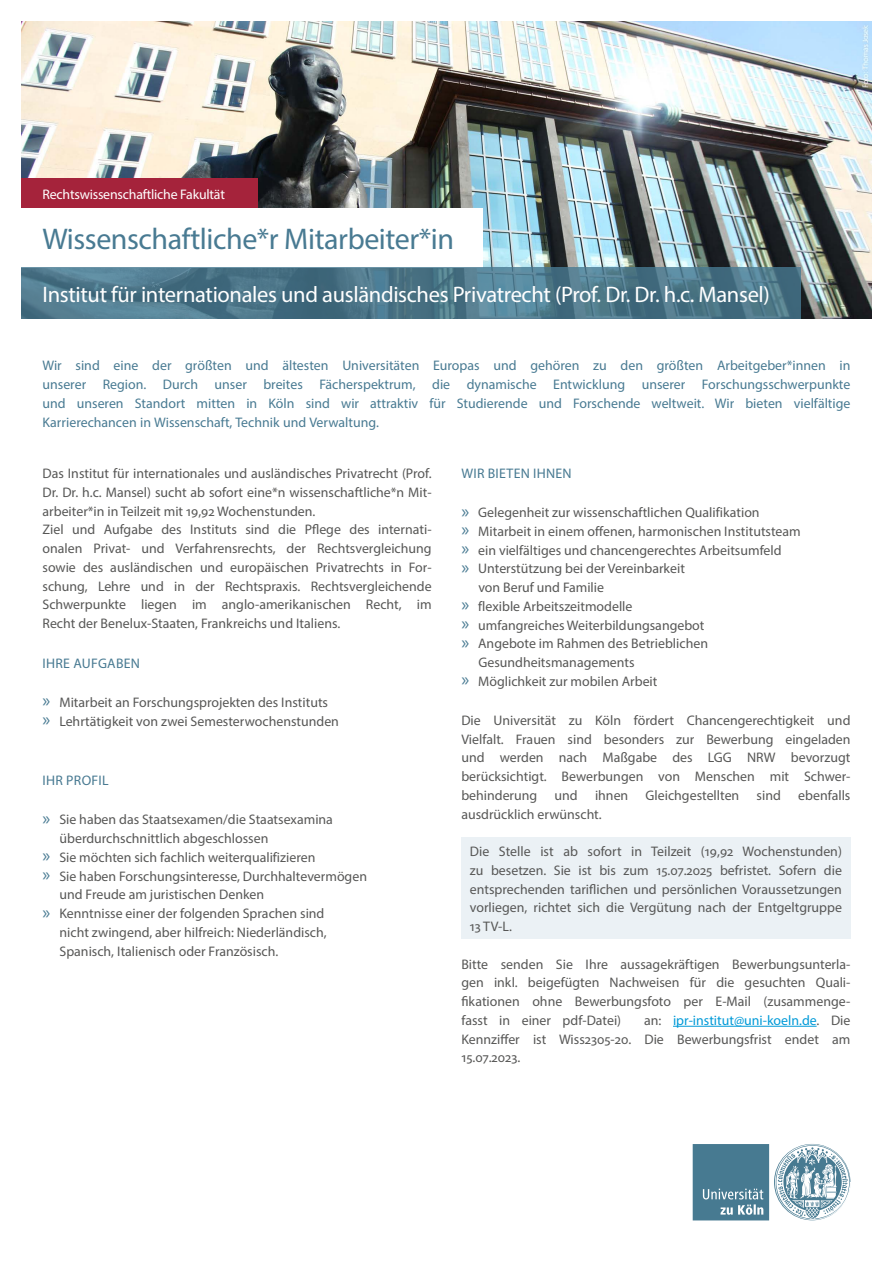
<style>
.page{position:relative;width:893px;height:1263px;background:#fff}
.page>*{position:absolute;margin:0;border:0;box-sizing:border-box;transform-origin:0 0}
.t1{font:30px "Myriad Pro";letter-spacing:-.015em;color:#487a92}
.t2{font:22.5px "Myriad Pro";letter-spacing:-.015em;color:#fff}
.t3{font:13.8px/18.8px "Myriad Pro";color:#575756;text-align:justify}
.t4{font:13.8px/18.8px "Myriad Pro";color:#487a92;text-align:justify}
.t5{font:13.8px "Myriad Pro";letter-spacing:.02em;color:#487a92}
.t6{font:13.8px "Myriad Pro";letter-spacing:-.015em;color:#fff}
.s1{font-size:18.75px;color:#487a92}
.s2{color:#009ad8}
</style>
<div class="page">
<div style="left:461px;top:837px;width:389px;height:102px;background:#ebf1f5"></div>
<hr style="left:673px;top:1026px;width:144px;height:1px;background:#009ad8">
<img style="left:21px;top:21px;width:851px;height:298px">
<div style="left:21px;top:208px;width:462px;height:60px;background:#fff"></div>
<svg style="left:21px;top:268px;width:780px;height:51px;background:#4c778a"></svg>
<svg style="left:693px;top:1144px;width:157px;height:76px"></svg>
<div style="left:21px;top:179px;width:237px;height:29px;background:#a5233b"></div>
<p class="t6" style="left:43px;top:185px;width:184px">Rechtswissenschaftliche Fakultät</p>
<h1 class="t1" style="left:43px;top:221px;width:413px">Wissenschaftliche*r Mitarbeiter*in</h1>
<h2 class="t2" style="left:43px;top:280px;width:729px">Institut für internationales und ausländisches Privatrecht (Prof. Dr. Dr. h.c. Mansel)</h2>
<p class="t4" style="left:43px;top:356px;width:809px">Wir sind eine der größten und ältesten Universitäten Europas und gehören zu den größten Arbeitgeber*innen in unserer Region. Durch unser breites Fächerspektrum, die dynamische Entwicklung unserer Forschungsschwerpunkte und unseren Standort mitten in Köln sind wir attraktiv für Studierende und Forschende weltweit. Wir bieten vielfältige Karrierechancen in Wissenschaft, Technik und Verwaltung.</p>
<p class="t3" style="left:43px;top:464px;width:391px;text-align:left">Das Institut für internationales und ausländisches Privatrecht (Prof.<br>Dr. Dr. h.c. Mansel) sucht ab sofort eine*n wissenschaftliche*n Mit&shy;arbeiter*in in Teilzeit mit 19,92 Wochenstunden.<br>Ziel und Aufgabe des Instituts sind die Pflege des internati&shy;onalen Privat- und Verfahrensrechts, der Rechtsvergleichung sowie des ausländischen und europäischen Privatrechts in For&shy;schung, Lehre und in der Rechtspraxis. Rechtsvergleichende Schwerpunkte liegen im anglo-amerikanischen Recht, im Recht der Benelux-Staaten, Frankreichs und Italiens.</p>
<p class="t5" style="left:43px;top:655px;width:99px">IHRE AUFGABEN</p>
<p class="t3" style="left:43px;top:693px;width:298px"><span class="s1">»</span> Mitarbeit an Forschungsprojekten des Instituts <span class="s1">»</span> Lehrtätigkeit von zwei Semesterwochenstunden</p>
<p class="t5" style="left:43px;top:772px;width:68px">IHR PROFIL</p>
<p class="t3" style="left:43px;top:810px;width:292px"><span class="s1">»</span> Sie haben das Staatsexamen/die Staatsexamina</p>
<p class="t3" style="left:60px;top:829px;width:210px">überdurchschnittlich abgeschlossen</p>
<p class="t3" style="left:43px;top:847px;width:274px"><span class="s1">»</span> Sie möchten sich fachlich weiterqualifizieren</p>
<p class="t3" style="left:43px;top:866px;width:326px"><span class="s1">»</span> Sie haben Forschungsinteresse, Durchhaltevermögen</p>
<p class="t3" style="left:60px;top:885px;width:206px">und Freude am juristischen Denken</p>
<p class="t3" style="left:43px;top:904px;width:283px"><span class="s1">»</span> Kenntnisse einer der folgenden Sprachen sind</p>
<p class="t3" style="left:60px;top:922px;width:269px">nicht zwingend, aber hilfreich: Niederländisch,</p>
<p class="t3" style="left:60px;top:941px;width:220px">Spanisch, Italienisch oder Französisch.</p>
<p class="t5" style="left:461px;top:465px;width:112px">WIR BIETEN IHNEN</p>
<p class="t3" style="left:461px;top:503px;width:300px"><span class="s1">»</span> Gelegenheit zur wissenschaftlichen Qualifikation</p>
<p class="t3" style="left:461px;top:522px;width:341px"><span class="s1">»</span> Mitarbeit in einem offenen, harmonischen Institutsteam</p>
<p class="t3" style="left:461px;top:540px;width:322px"><span class="s1">»</span> ein vielfältiges und chancengerechtes Arbeitsumfeld</p>
<p class="t3" style="left:461px;top:559px;width:225px"><span class="s1">»</span> Unterstützung bei der Vereinbarkeit</p>
<p class="t3" style="left:478px;top:578px;width:127px">von Beruf und Familie</p>
<p class="t3" style="left:461px;top:597px;width:173px"><span class="s1">»</span> flexible Arbeitszeitmodelle</p>
<p class="t3" style="left:461px;top:615px;width:245px"><span class="s1">»</span> umfangreiches Weiterbildungsangebot</p>
<p class="t3" style="left:461px;top:634px;width:248px"><span class="s1">»</span> Angebote im Rahmen des Betrieblichen</p>
<p class="t3" style="left:478px;top:653px;width:158px">Gesundheitsmanagements</p>
<p class="t3" style="left:461px;top:672px;width:198px"><span class="s1">»</span> Möglichkeit zur mobilen Arbeit</p>
<p class="t3" style="left:461px;top:711px;width:391px">Die Universität zu Köln fördert Chancengerechtigkeit und Vielfalt. Frauen sind besonders zur Bewerbung eingeladen und werden nach Maßgabe des LGG NRW bevorzugt berücksichtigt. Bewerbungen von Menschen mit Schwer&shy;behinderung und ihnen Gleichgestellten sind ebenfalls ausdrücklich erwünscht.</p>
<p class="t3" style="left:470px;top:842px;width:374px">Die Stelle ist ab sofort in Teilzeit (19,92 Wochenstunden) zu besetzen. Sie ist bis zum 15.07.2025 befristet. Sofern die entsprechenden tariflichen und persönlichen Voraussetzungen vorliegen, richtet sich die Vergütung nach der Entgeltgruppe 13 TV-L.</p>
<p class="t3" style="left:461px;top:954px;width:391px">Bitte senden Sie Ihre aussagekräftigen Bewerbungsunterla&shy;gen inkl. beigefügten Nachweisen für die gesuchten Quali&shy;fikationen ohne Bewerbungsfoto per E-Mail (zusammenge&shy;fasst in einer pdf-Datei)</p>
<p class="t3" style="left:461px;top:1010px;width:391px;text-indent:183px">an: <span class="s2">ipr-institut@uni-koeln.de</span>. Die Kennziffer ist Wiss2305-20. Die Bewerbungsfrist endet am 15.07.2023.</p>
</div>
